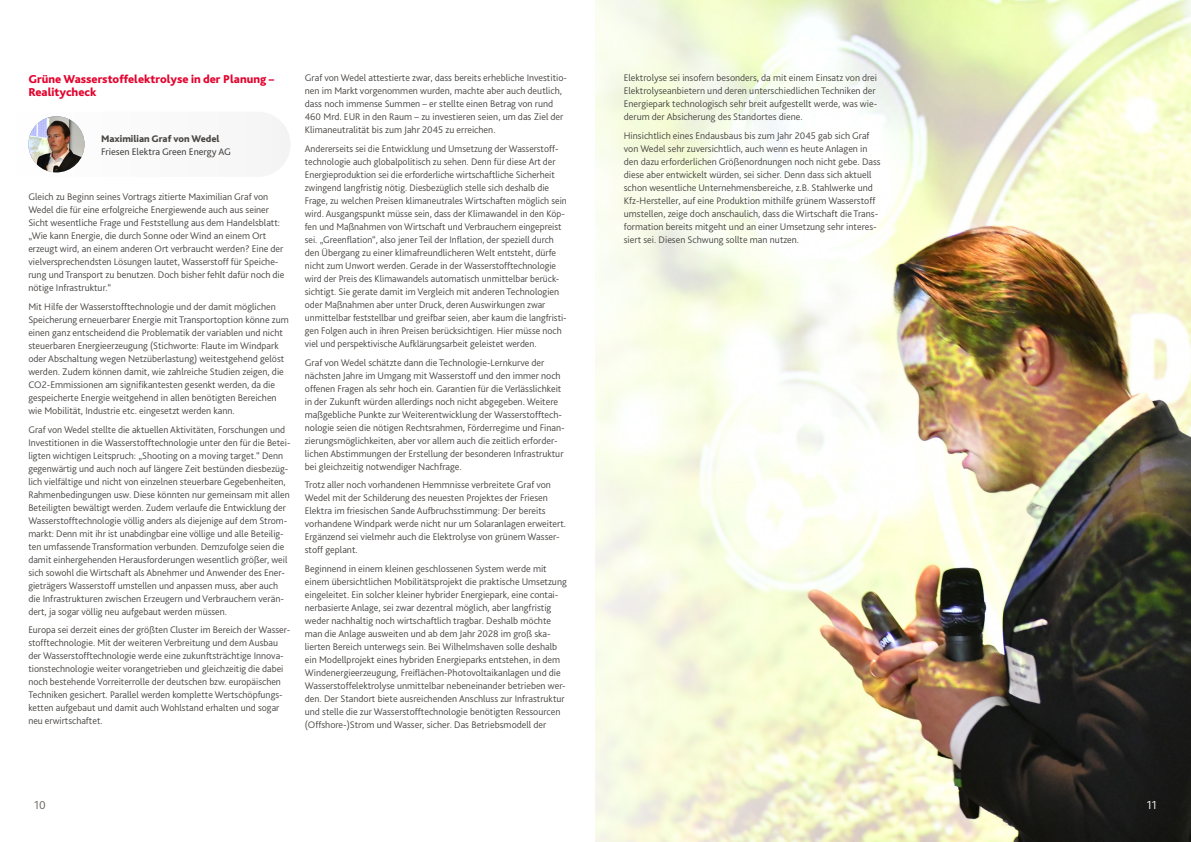
<style>
.page{position:relative;width:1191px;height:842px;background:#fff}
.page>*{position:absolute;margin:0;border:0;box-sizing:border-box;transform-origin:0 0}
.t1{font:800 12px/13px "Bliss Pro";color:#e4032e}
.t2{font:300 12px "Bliss Pro";color:#67605d}
.t3{font:300 12px "Bliss Pro";color:#fff}
.t4{font:300 10px/13px "Bliss Pro";color:#494643}
.t5{font:10px "Bliss Pro";color:#494643}
.t6{font:800 10px "Bliss Pro";color:#494643}
</style>
<div class="page">
<img style="left:900px;top:0;width:291px;height:842px">
<svg style="left:595px;top:0;width:305px;height:842px"></svg>
<svg style="left:28px;top:115px;width:262px;height:58px"></svg>
<img style="left:28px;top:116px;width:56px;height:56px;border-radius:28px">
<p class="t1" style="left:28px;top:72px;width:247px">Grüne Wasserstoffelektrolyse in der Planung –<br>Realitycheck</p>
<p class="t4" style="left:624px;top:71px;width:255px">Elektrolyse sei insofern besonders, da mit einem Einsatz von drei Elektrolyseanbietern und deren unterschiedlichen Techniken der Energiepark technologisch sehr breit aufgestellt werde, was wie&shy;derum der Absicherung des Standortes diene.</p>
<p class="t4" style="left:624px;top:129px;width:258px">Hinsichtlich eines Endausbaus bis zum Jahr 2045 gab sich Graf von Wedel sehr zuversichtlich, auch wenn es heute Anlagen in den dazu erforderlichen Größenordnungen noch nicht gebe. Dass diese aber entwickelt würden, sei sicher. Denn dass sich aktuell schon wesentliche Unternehmensbereiche, z.B. Stahlwerke und Kfz-Hersteller, auf eine Produktion mithilfe grünem Wasserstoff umstellen, zeige doch anschaulich, dass die Wirtschaft die Trans&shy;formation bereits mitgeht und an einer Umsetzung sehr interes&shy;siert sei. Diesen Schwung sollte man nutzen.</p>
<p class="t4" style="left:305px;top:71px;width:264px">Graf von Wedel attestierte zwar, dass bereits erhebliche Investitio&shy;nen im Markt vorgenommen wurden, machte aber auch deutlich, dass noch immense Summen – er stellte einen Betrag von rund 460 Mrd. EUR in den Raum – zu investieren seien, um das Ziel der Klimaneutralität bis zum Jahr 2045 zu erreichen.</p>
<p class="t4" style="left:305px;top:142px;width:263px">Andererseits sei die Entwicklung und Umsetzung der Wasserstoff&shy;technologie auch globalpolitisch zu sehen. Denn für diese Art der Energieproduktion sei die erforderliche wirtschaftliche Sicherheit zwingend langfristig nötig. Diesbezüglich stelle sich deshalb die Frage, zu welchen Preisen klimaneutrales Wirtschaften möglich sein wird. Ausgangspunkt müsse sein, dass der Klimawandel in den Köp&shy;fen und Maßnahmen von Wirtschaft und Verbrauchern eingepreist sei. „Greenflation“, also jener Teil der Inflation, der speziell durch den Übergang zu einer klimafreundlicheren Welt entsteht, dürfe nicht zum Unwort werden. Gerade in der Wasserstofftechnologie wird der Preis des Klimawandels automatisch unmittelbar berück&shy;sichtigt. Sie gerate damit im Vergleich mit anderen Technologien oder Maßnahmen aber unter Druck, deren Auswirkungen zwar unmittelbar feststellbar und greifbar seien, aber kaum die langfristi&shy;gen Folgen auch in ihren Preisen berücksichtigen. Hier müsse noch viel und perspektivische Aufklärungsarbeit geleistet werden.</p>
<p class="t4" style="left:305px;top:356px;width:261px">Graf von Wedel schätzte dann die Technologie-Lernkurve der nächsten Jahre im Umgang mit Wasserstoff und den immer noch offenen Fragen als sehr hoch ein. Garantien für die Verlässlichkeit in der Zukunft würden allerdings noch nicht abgegeben. Weitere maßgebliche Punkte zur Weiterentwicklung der Wasserstofftech&shy;nologie seien die nötigen Rechtsrahmen, Förderregime und Finan&shy;zierungsmöglichkeiten, aber vor allem auch die zeitlich erforder&shy;lichen Abstimmungen der Erstellung der besonderen Infrastruktur bei gleichzeitig notwendiger Nachfrage.</p>
<p class="t4" style="left:305px;top:478px;width:263px">Trotz aller noch vorhandenen Hemmnisse verbreitete Graf von Wedel mit der Schilderung des neuesten Projektes der Friesen Elektra im friesischen Sande Aufbruchsstimmung: Der bereits vorhandene Windpark werde nicht nur um Solaranlagen erweitert.<br>Ergänzend sei vielmehr auch die Elektrolyse von grünem Wasser&shy;stoff geplant.</p>
<p class="t4" style="left:305px;top:562px;width:263px">Beginnend in einem kleinen geschlossenen System werde mit einem übersichtlichen Mobilitätsprojekt die praktische Umsetzung eingeleitet. Ein solcher kleiner hybrider Energiepark, eine contai&shy;nerbasierte Anlage, sei zwar dezentral möglich, aber langfristig weder nachhaltig noch wirtschaftlich tragbar. Deshalb möchte man die Anlage ausweiten und ab dem Jahr 2028 im groß ska&shy;lierten Bereich unterwegs sein. Bei Wilhelmshaven solle deshalb ein Modellprojekt eines hybriden Energieparks entstehen, in dem Windenergieerzeugung, Freiflächen-Photovoltaikanlagen und die Wasserstoffelektrolyse unmittelbar nebeneinander betrieben wer&shy;den. Der Standort biete ausreichenden Anschluss zur Infrastruktur und stelle die zur Wasserstofftechnologie benötigten Ressourcen (Offshore-)Strom und Wasser, sicher. Das Betriebsmodell der</p>
<p class="t6" style="left:101px;top:132px;width:120px">Maximilian Graf von Wedel</p>
<p class="t5" style="left:101px;top:145px;width:131px">Friesen Elektra Green Energy AG</p>
<p class="t4" style="left:28px;top:190px;width:258px">Gleich zu Beginn seines Vortrags zitierte Maximilian Graf von Wedel die für eine erfolgreiche Energiewende auch aus seiner Sicht wesentliche Frage und Feststellung aus dem Handelsblatt: „Wie kann Energie, die durch Sonne oder Wind an einem Ort erzeugt wird, an einem anderen Ort verbraucht werden? Eine der vielversprechendsten Lösungen lautet, Wasserstoff für Speiche&shy;rung und Transport zu benutzen. Doch bisher fehlt dafür noch die nötige Infrastruktur.“</p>
<p class="t4" style="left:28px;top:300px;width:262px">Mit Hilfe der Wasserstofftechnologie und der damit möglichen Speicherung erneuerbarer Energie mit Transportoption könne zum einen ganz entscheidend die Problematik der variablen und nicht steuerbaren Energieerzeugung (Stichworte: Flaute im Windpark oder Abschaltung wegen Netzüberlastung) weitestgehend gelöst werden. Zudem können damit, wie zahlreiche Studien zeigen, die CO2-Emmissionen am signifikantesten gesenkt werden, da die gespeicherte Energie weitgehend in allen benötigten Bereichen wie Mobilität, Industrie etc. eingesetzt werden kann.</p>
<p class="t4" style="left:28px;top:423px;width:264px">Graf von Wedel stellte die aktuellen Aktivitäten, Forschungen und Investitionen in die Wasserstofftechnologie unter den für die Betei&shy;ligten wichtigen Leitspruch: „Shooting on a moving target.“ Denn gegenwärtig und auch noch auf längere Zeit bestünden diesbezüg&shy;lich vielfältige und nicht von einzelnen steuerbare Gegebenheiten, Rahmenbedingungen usw. Diese könnten nur gemeinsam mit allen Beteiligten bewältigt werden. Zudem verlaufe die Entwicklung der Wasserstofftechnologie völlig anders als diejenige auf dem Strom&shy;markt: Denn mit ihr ist unabdingbar eine völlige und alle Beteilig&shy;ten umfassende Transformation verbunden. Demzufolge seien die damit einhergehenden Herausforderungen wesentlich größer, weil sich sowohl die Wirtschaft als Abnehmer und Anwender des Ener&shy;gieträgers Wasserstoff umstellen und anpassen muss, aber auch die Infrastrukturen zwischen Erzeugern und Verbrauchern verän&shy;dert, ja sogar völlig neu aufgebaut werden müssen.</p>
<p class="t4" style="left:28px;top:623px;width:263px">Europa sei derzeit eines der größten Cluster im Bereich der Wasser&shy;stofftechnologie. Mit der weiteren Verbreitung und dem Ausbau der Wasserstofftechnologie werde eine zukunftsträchtige Innova&shy;tionstechnologie weiter vorangetrieben und gleichzeitig die dabei noch bestehende Vorreiterrolle der deutschen bzw. europäischen Techniken gesichert. Parallel werden komplette Wertschöpfungs&shy;ketten aufgebaut und damit auch Wohlstand erhalten und sogar neu erwirtschaftet.</p>
<p class="t2" style="left:34px;top:798px;width:13px">10</p>
<p class="t3" style="left:1147px;top:798px;width:11px">11</p>
</div>
